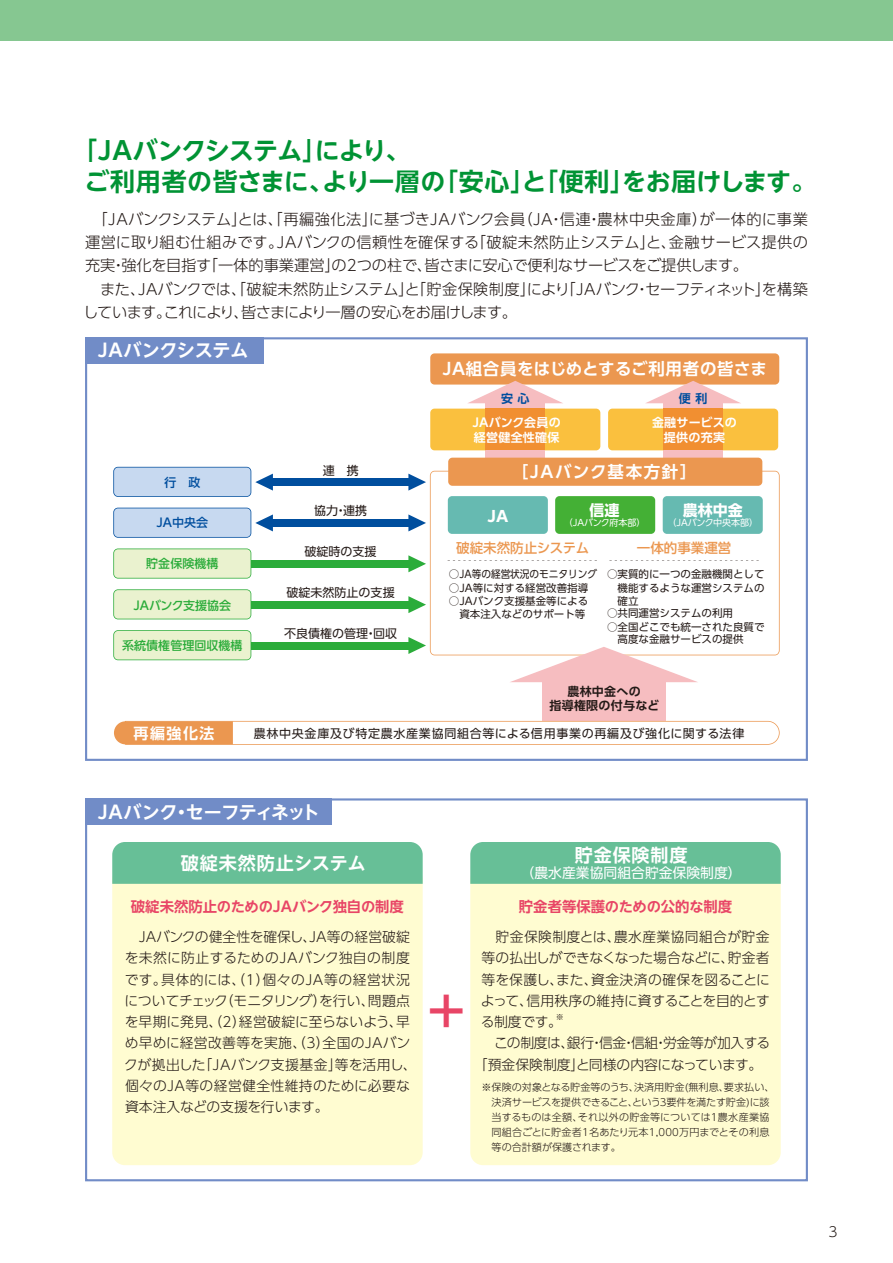
<style>
.page{position:relative;width:893px;height:1263px;background:#fff}
.page>*{position:absolute;margin:0;border:0;box-sizing:border-box;transform-origin:0 0}
.t1{font:47.85px "UD Shin Go NT Pro De Bold 90 pv RKSJ H";color:#e84566}
.t2{font:25.05px/31.3px "UD Shin Go NT Pro De Bold 90 pv RKSJ H";letter-spacing:-.02em;color:#009334}
.t3{font:18px "UD Shin Go NT Pro De Bold 90 pv RKSJ H";letter-spacing:.005em;color:#fff}
.t4{font:18px "UD Shin Go NT Pro De Bold 90 pv RKSJ H";letter-spacing:-.03em;color:#fff}
.t5{font:18px "UD Shin Go NT Pro De Bold 90 pv RKSJ H";letter-spacing:.05em;color:#fff}
.t6{font:16.5px "UD Shin Go Pro De Bold 90 pv RKSJ H";letter-spacing:.04em;color:#fff}
.t7{font:16.5px "UD Shin Go Pro De Bold 90 pv RKSJ H";letter-spacing:.1em;color:#fff}
.t8{font:15.3px/23.4px "UD Shin Go Pr 6 N Light 90 pv RKSJ H";letter-spacing:-.005em;color:#231916}
.t9{font:15px "UD Shin Go Pro Bold 90 pv RKSJ H";color:#fff}
.t10{font:15px "UD Shin Go Pro De Bold 90 pv RKSJ H";letter-spacing:.1em;color:#fff}
.t11{font:14.4px "UD Shin Go NT Pro De Bold 90 pv RKSJ H";letter-spacing:-.01em;color:#e84566}
.t12{font:13.8px/21.3px "UD Shin Go Pr 6 N Light 90 pv RKSJ H";color:#231916}
.t13{font:13.8px/21.3px "UD Shin Go Pr 6 N Light 90 pv RKSJ H";letter-spacing:-.025em;color:#231916;text-align:center}
.t14{font:13.8px "UD Shin Go NT Pro Regular 90 pv RKSJ H";color:#fff}
.t15{font:13.5px "UD Shin Go Pro Medium 90 pv RKSJ H";color:#eb9750}
.t16{font:12px "UD Shin Go Pro Regular 90 pv RKSJ H";letter-spacing:.06em;color:#231916}
.t17{font:12px/14.4px "UD Shin Go Pro De Bold 90 pv RKSJ H";letter-spacing:.02em;color:#fff}
.t18{font:12px "UD Shin Go Pro Medium 90 pv RKSJ H";color:#2bac3a}
.t19{font:12px "UD Shin Go Pro Regular 90 pv RKSJ H";color:#231916}
.t20{font:12px/14.4px "UD Shin Go Pro De Bold 90 pv RKSJ H";letter-spacing:.02em;color:#231916;text-align:center}
.t21{font:12px "UD Shin Go Pro Regular 90 pv RKSJ H";letter-spacing:.035em;color:#231916}
.t22{font:12px "UD Shin Go Pro Medium 90 pv RKSJ H";color:#004e9e}
.t23{font:12px "UD Shin Go Pro De Bold 90 pv RKSJ H";color:#004e9e}
.t24{font:10.5px/12.6px "UD Shin Go Pro Regular 90 pv RKSJ H";color:#231916;text-align:right}
.t25{font:10.05px/14.9px "UD Shin Go Pr 6 N Light 90 pv RKSJ H";letter-spacing:.005em;color:#231916}
.t26{font:9px "UD Shin Go Pro Regular 90 pv RKSJ H";letter-spacing:-.01em;color:#fff}
.t27{font:8.1px "UD Shin Go Pr 6 N Light 90 pv RKSJ H";color:#231916}
</style>
<div class="page">
<div style="left:0;top:0;width:893px;height:40px;background:#86c791"></div>
<div style="left:430px;top:353px;width:349px;height:32px;background:#eb9750;border-radius:4px"></div>
<svg style="left:645px;top:381px;width:96px;height:22px"></svg>
<div style="left:663px;top:402px;width:60px;height:56px;background:#f6bdc0"></div>
<svg style="left:467px;top:381px;width:96px;height:22px"></svg>
<div style="left:486px;top:402px;width:59px;height:56px;background:#f6bdc0"></div>
<svg style="left:430px;top:471px;width:350px;height:184px"></svg>
<svg style="left:113px;top:467px;width:160px;height:30px;background:#bfd3eb"></svg>
<svg style="left:408px;top:474px;width:18px;height:17px"></svg>
<div style="left:268px;top:478px;width:144px;height:8px;background:#004e9e"></div>
<svg style="left:113px;top:508px;width:160px;height:30px;background:#c0d4ec"></svg>
<svg style="left:408px;top:514px;width:18px;height:17px"></svg>
<div style="left:268px;top:519px;width:144px;height:8px;background:#004e9e"></div>
<svg style="left:113px;top:548px;width:138px;height:30px;background:#e2efca"></svg>
<div style="left:251px;top:560px;width:161px;height:8px;background:#2bac3a"></div>
<svg style="left:408px;top:555px;width:18px;height:17px"></svg>
<svg style="left:113px;top:589px;width:138px;height:30px;background:#e1efc9"></svg>
<div style="left:251px;top:601px;width:161px;height:8px;background:#2bac3a"></div>
<svg style="left:408px;top:596px;width:18px;height:17px"></svg>
<svg style="left:113px;top:630px;width:138px;height:30px;background:#e0eec8"></svg>
<div style="left:251px;top:641px;width:161px;height:8px;background:#2bac3a"></div>
<svg style="left:408px;top:637px;width:18px;height:17px"></svg>
<div style="left:448px;top:458px;width:314px;height:28px;background:#eb9750;border-radius:4px"></div>
<div style="left:663px;top:496px;width:100px;height:38px;background:#66bab1;border-radius:4px"></div>
<div style="left:555px;top:496px;width:100px;height:38px;background:#44b035;border-radius:4px"></div>
<div style="left:448px;top:496px;width:100px;height:38px;background:#66bab1;border-radius:4px"></div>
<svg style="left:509px;top:647px;width:189px;height:35px"></svg>
<div style="left:542px;top:670px;width:124px;height:51px;background:#f6bdc0"></div>
<div style="left:430px;top:409px;width:170px;height:41px;background:#fac03e"></div>
<div style="left:486px;top:409px;width:59px;height:41px;background:#f18f31"></div>
<div style="left:608px;top:409px;width:170px;height:41px;background:#fac03e"></div>
<div style="left:663px;top:409px;width:60px;height:41px;background:#f18f31"></div>
<svg style="left:448px;top:560px;width:149px;height:1px"></svg>
<svg style="left:609px;top:560px;width:150px;height:1px"></svg>
<svg style="left:114px;top:721px;width:666px;height:24px"></svg>
<div style="left:85px;top:337px;width:723px;height:424px;border:2px solid #718cc7"></div>
<div style="left:85px;top:798px;width:723px;height:383px;border:2px solid #718cc7"></div>
<div style="left:112px;top:867px;width:311px;height:298px;background:#fffcd1;border-radius:13px"></div>
<div style="left:112px;top:842px;width:311px;height:42px;background:#67bf97"></div>
<div style="left:470px;top:867px;width:311px;height:298px;background:#fffcd1;border-radius:13px"></div>
<div style="left:470px;top:842px;width:311px;height:42px;background:#67bf97"></div>
<div style="left:85px;top:337px;width:179px;height:27px;background:#718cc7"></div>
<div style="left:85px;top:798px;width:247px;height:27px;background:#718cc7"></div>
<h2 class="t2" style="left:84px;top:138px;width:733px;text-indent:-12px">「JAバンクシステム」により、<br>ご利用者の皆さまに、より一層の「安心」と「便利」をお届けします。</h2>
<p class="t8" style="left:83px;top:209px;width:726px;text-indent:9px">「JAバンクシステム」とは、「再編強化法」に基づきJAバンク会員（JA・信連・農林中央金庫）が一体的に事業運営に取り組む仕組みです。JAバンクの信頼性を確保する「破綻未然防止システム」と、金融サービス提供の充実・強化を目指す「一体的事業運営」の2つの柱で、皆さまに安心で便利なサービスをご提供します。<br>　また、JAバンクでは、「破綻未然防止システム」と「貯金保険制度」により「JAバンク・セーフティネット」を構築しています。これにより、皆さまにより一層の安心をお届けします。</p>
<h3 class="t3" style="left:98px;top:344px;width:152px">JAバンクシステム</h3>
<p class="t22" style="left:164px;top:478px;width:38px">行　政</p>
<p class="t22" style="left:157px;top:517px;width:53px">JA中央会</p>
<p class="t18" style="left:146px;top:559px;width:74px">貯金保険機構</p>
<p class="t18" style="left:133px;top:601px;width:99px">JAバンク支援協会</p>
<p class="t18" style="left:122px;top:641px;width:121px">系統債権管理回収機構</p>
<p class="t21" style="left:323px;top:466px;width:37px">連　携</p>
<p class="t21" style="left:314px;top:506px;width:54px">協力・連携</p>
<p class="t21" style="left:305px;top:547px;width:73px">破綻時の支援</p>
<p class="t19" style="left:287px;top:588px;width:109px">破綻未然防止の支援</p>
<p class="t19" style="left:284px;top:629px;width:114px">不良債権の管理・回収</p>
<p class="t6" style="left:442px;top:363px;width:326px">JA組合員をはじめとするご利用者の皆さま</p>
<p class="t23" style="left:679px;top:393px;width:30px">便 利</p>
<p class="t23" style="left:501px;top:393px;width:30px">安 心</p>
<p class="t17" style="left:472px;top:417px;width:90px">JAバンク会員の経営健全性確保</p>
<p class="t17" style="left:652px;top:417px;width:86px;text-align:center">金融サービスの提供の充実</p>
<p class="t7" style="left:512px;top:465px;width:186px">［JAバンク基本方針］</p>
<p class="t9" style="left:590px;top:504px;width:31px">信連</p>
<p class="t26" style="left:564px;top:520px;width:83px">（JAバンク府本部）</p>
<p class="t9" style="left:488px;top:510px;width:22px">JA</p>
<p class="t9" style="left:683px;top:504px;width:61px">農林中金</p>
<p class="t26" style="left:667px;top:520px;width:92px">（JAバンク中央本部）</p>
<p class="t15" style="left:456px;top:543px;width:134px">破綻未然防止システム</p>
<p class="t24" style="left:449px;top:569px;width:150px">○JA等の経営状況のモニタリング</p>
<p class="t24" style="left:449px;top:583px;width:141px">○JA等に対する経営改善指導</p>
<p class="t24" style="left:449px;top:596px;width:141px">○JAバンク支援基金等による資本注入などのサポート等</p>
<p class="t15" style="left:637px;top:543px;width:96px">一体的事業運営</p>
<p class="t24" style="left:617px;top:569px;width:148px;line-height:13.5px;text-align:justify;text-indent:-10px">○実質的に一つの金融機関として機能するような運営システムの確立</p>
<p class="t24" style="left:607px;top:609px;width:127px">○共同運営システムの利用</p>
<p class="t24" style="left:617px;top:622px;width:148px;text-align:left;text-indent:-10px">○全国どこでも統一された良質で高度な金融サービスの提供</p>
<p class="t20" style="left:550px;top:686px;width:111px">農林中金への<br>指導権限の付与など</p>
<p class="t10" style="left:134px;top:728px;width:82px">再編強化法</p>
<p class="t16" style="left:254px;top:728px;width:492px">農林中央金庫及び特定農水産業協同組合等による信用事業の再編及び強化に関する法律</p>
<h3 class="t4" style="left:98px;top:805px;width:224px">JAバンク・セーフティネット</h3>
<h3 class="t5" style="left:181px;top:856px;width:186px">破綻未然防止システム</h3>
<p class="t11" style="left:131px;top:901px;width:274px">破綻未然防止のためのJAバンク独自の制度</p>
<p class="t12" style="left:124px;top:928px;width:294px">　ＪＡバンクの健全性を確保し、ＪＡ等の経営破綻を未然に防止するためのＪＡバンク独自の制度です。具体的には、（1）個々のＪＡ等の経営状況についてチェック（モニタリング）を行い、問題点を早期に発見、（2）経営破綻に至らないよう、早め早めに経営改善等を実施、（3）全国のＪＡバンクが拠出した「ＪＡバンク支援基金」等を活用し、個々のＪＡ等の経営健全性維持のために必要な資本注入などの支援を行います。</p>
<h1 class="t1" style="left:423px;top:994px;width:49px">＋</h1>
<h3 class="t3" style="left:575px;top:848px;width:114px">貯金保険制度</h3>
<p class="t14" style="left:521px;top:868px;width:223px">（農水産業協同組合貯金保険制度）</p>
<p class="t11" style="left:519px;top:901px;width:215px">貯金者等保護のための公的な制度</p>
<p class="t12" style="left:481px;top:928px;width:291px;text-align:justify">　貯金保険制度とは、農水産業協同組合が貯金等の払出しができなくなった場合などに、貯金者等を保護し、また、資金決済の確保を図ることによって、信用秩序の維持に資することを目的とする制度です。</p>
<p class="t27" style="left:556px;top:1014px;width:10px">※</p>
<p class="t13" style="left:474px;top:1034px;width:298px">　この制度は、銀行・信金・信組・労金等が加入する「預金保険制度」と同様の内容になっています。</p>
<p class="t25" style="left:492px;top:1081px;width:285px;text-indent:-10px">※ 保険の対象となる貯金等のうち、決済用貯金(無利息、要求払い、決済サービスを提供できること、という３要件を満たす貯金)に該当するものは全額、それ以外の貯金等については1農水産業協同組合ごとに貯金者1名あたり元本1,000万円までとその利息等の合計額が保護されます。</p>
<p class="t12" style="left:829px;top:1223px;width:11px">3</p>
</div>
